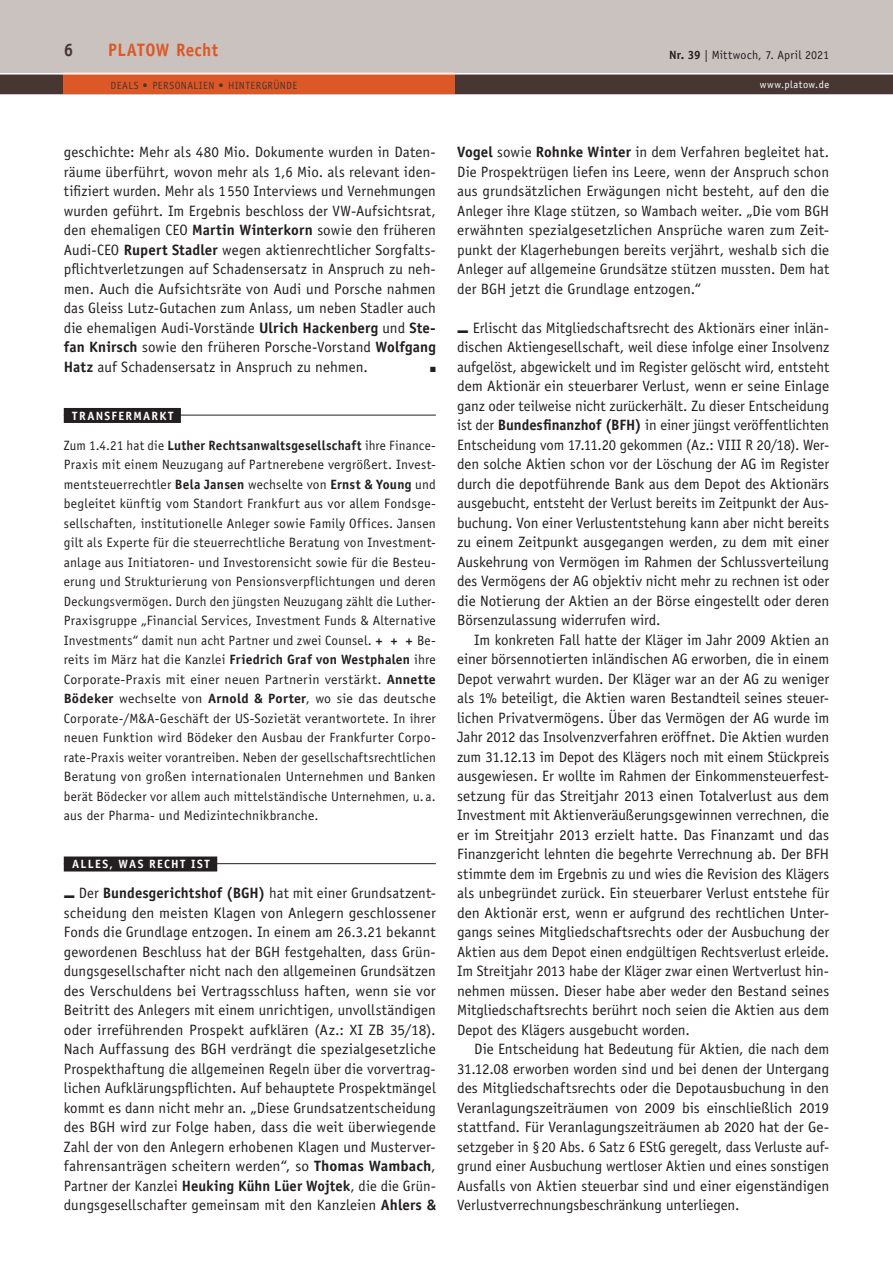
<style>
.page{position:relative;width:893px;height:1263px;background:#fff}
.page>*{position:absolute;margin:0;border:0;box-sizing:border-box;transform-origin:0 0}
.t1{font:700 18px "Officina Sans Std";letter-spacing:.03em;color:#dd5827;scale:.95 1}
.t2{font:700 18px "Officina Sans Std";color:#473632;scale:.95 1}
.t3{font:15px/19.5px "Officina Sans Std";letter-spacing:.005em;color:#231f20;text-align:justify}
.t4{font:13.5px/19.5px "Officina Sans Std";letter-spacing:.015em;color:#231f20;text-align:justify}
.t5{font:700 12px "Officina Sans Std";letter-spacing:.11em;color:#fff}
.t6{font:12px "Officina Sans Std";letter-spacing:.015em;color:#231f20}
.t7{font:10.5px "Officina Sans Std";letter-spacing:.035em;color:#473632}
.t8{font:10.5px "Officina Sans Std";letter-spacing:.045em;color:#fff}
.t9{font:7.5px "Zapf Dingbats";color:#231f20}
.s1{font-weight:700}
</style>
<div class="page">
<div style="left:0;top:0;width:893px;height:72px;background:#c9c2bf"></div>
<div style="left:0;top:72px;width:893px;height:22px;background:#473632"></div>
<hr style="left:0;top:94px;width:893px;height:1px;background:#473632">
<div style="left:64px;top:73px;width:391px;height:21px;background:#dd5827"></div>
<hr style="left:0;top:72px;width:893px;height:3px;background:#fff">
<div style="left:64px;top:856px;width:153px;height:15px;background:#231f20"></div>
<hr style="left:64px;top:863px;width:372px;height:1px;background:#231f20">
<div style="left:64px;top:408px;width:117px;height:15px;background:#231f20"></div>
<hr style="left:64px;top:415px;width:372px;height:1px;background:#231f20">
<p class="t2" style="left:64px;top:39px;width:12px">6</p>
<p class="t1" style="left:108px;top:39px;width:117px">PLATOW Recht</p>
<p class="t7" style="left:111px;top:79px;width:188px">DEALS <span class="s1">•</span> PERSONALIEN <span class="s1">•</span> HINTERGRÜNDE</p>
<p class="t6" style="left:669px;top:47px;width:162px"><span class="s1">Nr. 39</span> | Mittwoch, 7. April 2021</p>
<p class="t8" style="left:760px;top:79px;width:71px">www.platow.de</p>
<p class="t3" style="left:64px;top:143px;width:374px">geschichte: Mehr als 480 Mio. Dokumente wurden in Daten&shy;räume überführt, wovon mehr als 1,6 Mio. als relevant iden&shy;tifiziert wurden. Mehr als 1550 Interviews und Vernehmungen wurden geführt. Im Ergebnis beschloss der VW-Aufsichtsrat, den ehemaligen CEO <span class="s1">Martin Winterkorn</span> sowie den früheren Audi-CEO <span class="s1">Rupert Stadler</span> wegen aktienrechtlicher Sorgfalts&shy;pflichtverletzungen auf Schadensersatz in Anspruch zu neh&shy;men. Auch die Aufsichtsräte von Audi und Porsche nahmen das Gleiss Lutz-Gutachen zum Anlass, um neben Stadler auch die ehemaligen Audi-Vorstände <span class="s1">Ulrich Hackenberg</span> und <span class="s1">Ste&shy;fan Knirsch</span> sowie den früheren Porsche-Vorstand <span class="s1">Wolfgang Hatz</span> auf Schadensersatz in Anspruch zu nehmen.</p>
<p class="t9" style="left:430px;top:366px;width:7px">■</p>
<p class="t5" style="left:72px;top:408px;width:9px">tra</p>
<p class="t5" style="left:96px;top:408px;width:57px">nsfermarkt</p>
<p class="t4" style="left:64px;top:436px;width:374px">Zum 1.4.21 hat die <span class="s1">Luther Rechtsanwaltsgesellschaft</span> ihre Finance-Praxis mit einem Neuzugang auf Partnerebene vergrößert. Invest&shy;mentsteuerrechtler <span class="s1">Bela Jansen</span> wechselte von <span class="s1">Ernst &amp; Young</span> und begleitet künftig vom Standort Frankfurt aus vor allem Fondsge&shy;sellschaften, institutionelle Anleger sowie Family Offices. Jansen gilt als Experte für die steuerrechtliche Beratung von Investment&shy;anlage aus Initiatoren- und Investorensicht sowie für die Besteu&shy;erung und Strukturierung von Pensionsverpflichtungen und deren Deckungsvermögen. Durch den jüngsten Neuzugang zählt die Luther-Praxisgruppe „Financial Services, Investment Funds &amp; Alternative Investments“ damit nun acht Partner und zwei Counsel. <span class="s1">+ + +</span> Be&shy;reits im März hat die Kanzlei <span class="s1">Friedrich Graf von Westphalen</span> ihre Corporate-Praxis mit einer neuen Partnerin verstärkt. <span class="s1">Annette Bödeker</span> wechselte von <span class="s1">Arnold &amp; Porter</span>, wo sie das deutsche Corporate-/M&amp;A-Geschäft der US-Sozietät verantwortete. In ihrer neuen Funktion wird Bödeker den Ausbau der Frankfurter Corpo&shy;rate-Praxis weiter vorantreiben. Neben der gesellschaftsrechtlichen Beratung von großen internationalen Unternehmen und Banken berät Bödecker vor allem auch mittelständische Unternehmen, u. a. aus der Pharma- und Medizintechnikbranche.</p>
<p class="t5" style="left:72px;top:856px;width:9px">all</p>
<p class="t5" style="left:95px;top:856px;width:33px">es, was</p>
<p class="t5" style="left:149px;top:856px;width:56px">recht ist</p>
<p class="t3" style="left:64px;top:884px;width:374px">■ Der <span class="s1">Bundesgerichtshof (BGH)</span> hat mit einer Grundsatzent&shy;scheidung den meisten Klagen von Anlegern geschlossener Fonds die Grundlage entzogen. In einem am 26.3.21 bekannt gewordenen Beschluss hat der BGH festgehalten, dass Grün&shy;dungsgesellschafter nicht nach den allgemeinen Grundsätzen des Verschuldens bei Vertragsschluss haften, wenn sie vor Beitritt des Anlegers mit einem unrichtigen, unvollständigen oder irreführenden Prospekt aufklären (Az.: XI ZB 35/18).<br>Nach Auffassung des BGH verdrängt die spezialgesetzliche Prospekthaftung die allgemeinen Regeln über die vorvertrag&shy;lichen Aufklärungspflichten. Auf behauptete Prospektmängel kommt es dann nicht mehr an. „Diese Grundsatzentscheidung des BGH wird zur Folge haben, dass die weit überwiegende Zahl der von den Anlegern erhobenen Klagen und Musterver&shy;fahrensanträgen scheitern werden“, so <span class="s1">Thomas Wambach</span>, Partner der Kanzlei <span class="s1">Heuking Kühn Lüer Wojtek</span>, die die Grün&shy;dungsgesellschafter gemeinsam mit den Kanzleien <span class="s1">Ahlers &amp;</span></p>
<p class="t3" style="left:457px;top:143px;width:374px"><span class="s1">Vogel</span> sowie <span class="s1">Rohnke Winter</span> in dem Verfahren begleitet hat.<br>Die Prospektrügen liefen ins Leere, wenn der Anspruch schon aus grundsätzlichen Erwägungen nicht besteht, auf den die Anleger ihre Klage stützen, so Wambach weiter. „Die vom BGH erwähnten spezialgesetzlichen Ansprüche waren zum Zeit&shy;punkt der Klagerhebungen bereits verjährt, weshalb sich die Anleger auf allgemeine Grundsätze stützen mussten. Dem hat der BGH jetzt die Grundlage entzogen.“</p>
<p class="t3" style="left:457px;top:318px;width:374px">■ Erlischt das Mitgliedschaftsrecht des Aktionärs einer inlän&shy;dischen Aktiengesellschaft, weil diese infolge einer Insolvenz aufgelöst, abgewickelt und im Register gelöscht wird, entsteht dem Aktionär ein steuerbarer Verlust, wenn er seine Einlage ganz oder teilweise nicht zurückerhält. Zu dieser Entscheidung ist der <span class="s1">Bundesfinanzhof (BFH)</span> in einer jüngst veröffentlichten Entscheidung vom 17.11.20 gekommen (Az.: VIII R 20/18). Wer&shy;den solche Aktien schon vor der Löschung der AG im Register durch die depotführende Bank aus dem Depot des Aktionärs ausgebucht, entsteht der Verlust bereits im Zeitpunkt der Aus&shy;buchung. Von einer Verlustentstehung kann aber nicht bereits zu einem Zeitpunkt ausgegangen werden, zu dem mit einer Auskehrung von Vermögen im Rahmen der Schlussverteilung des Vermögens der AG objektiv nicht mehr zu rechnen ist oder die Notierung der Aktien an der Börse eingestellt oder deren Börsenzulassung widerrufen wird.</p>
<p class="t3" style="left:457px;top:630px;width:374px;text-indent:17px">Im konkreten Fall hatte der Kläger im Jahr 2009 Aktien an einer börsennotierten inländischen AG erworben, die in einem Depot verwahrt wurden. Der Kläger war an der AG zu weniger als 1% beteiligt, die Aktien waren Bestandteil seines steuer&shy;lichen Privatvermögens. Über das Vermögen der AG wurde im Jahr 2012 das Insolvenzverfahren eröffnet. Die Aktien wurden zum 31.12.13 im Depot des Klägers noch mit einem Stückpreis ausgewiesen. Er wollte im Rahmen der Einkommensteuerfest&shy;setzung für das Streitjahr 2013 einen Totalverlust aus dem Investment mit Aktienveräußerungsgewinnen verrechnen, die er im Streitjahr 2013 erzielt hatte. Das Finanzamt und das Finanzgericht lehnten die begehrte Verrechnung ab. Der BFH stimmte dem im Ergebnis zu und wies die Revision des Klägers als unbegründet zurück. Ein steuerbarer Verlust entstehe für den Aktionär erst, wenn er aufgrund des rechtlichen Unter&shy;gangs seines Mitgliedschaftsrechts oder der Ausbuchung der Aktien aus dem Depot einen endgültigen Rechtsverlust erleide.<br>Im Streitjahr 2013 habe der Kläger zwar einen Wertverlust hin&shy;nehmen müssen. Dieser habe aber weder den Bestand seines Mitgliedschaftsrechts berührt noch seien die Aktien aus dem Depot des Klägers ausgebucht worden.</p>
<p class="t3" style="left:457px;top:1040px;width:374px;text-indent:17px">Die Entscheidung hat Bedeutung für Aktien, die nach dem 31.12.08 erworben worden sind und bei denen der Untergang des Mitgliedschaftsrechts oder die Depotausbuchung in den Veranlagungszeiträumen von 2009 bis einschließlich 2019 stattfand. Für Veranlagungszeiträumen ab 2020 hat der Ge&shy;setzgeber in §20 Abs. 6 Satz 6 EStG geregelt, dass Verluste auf&shy;grund einer Ausbuchung wertloser Aktien und eines sonstigen Ausfalls von Aktien steuerbar sind und einer eigenständigen Verlustverrechnungsbeschränkung unterliegen.</p>
</div>
